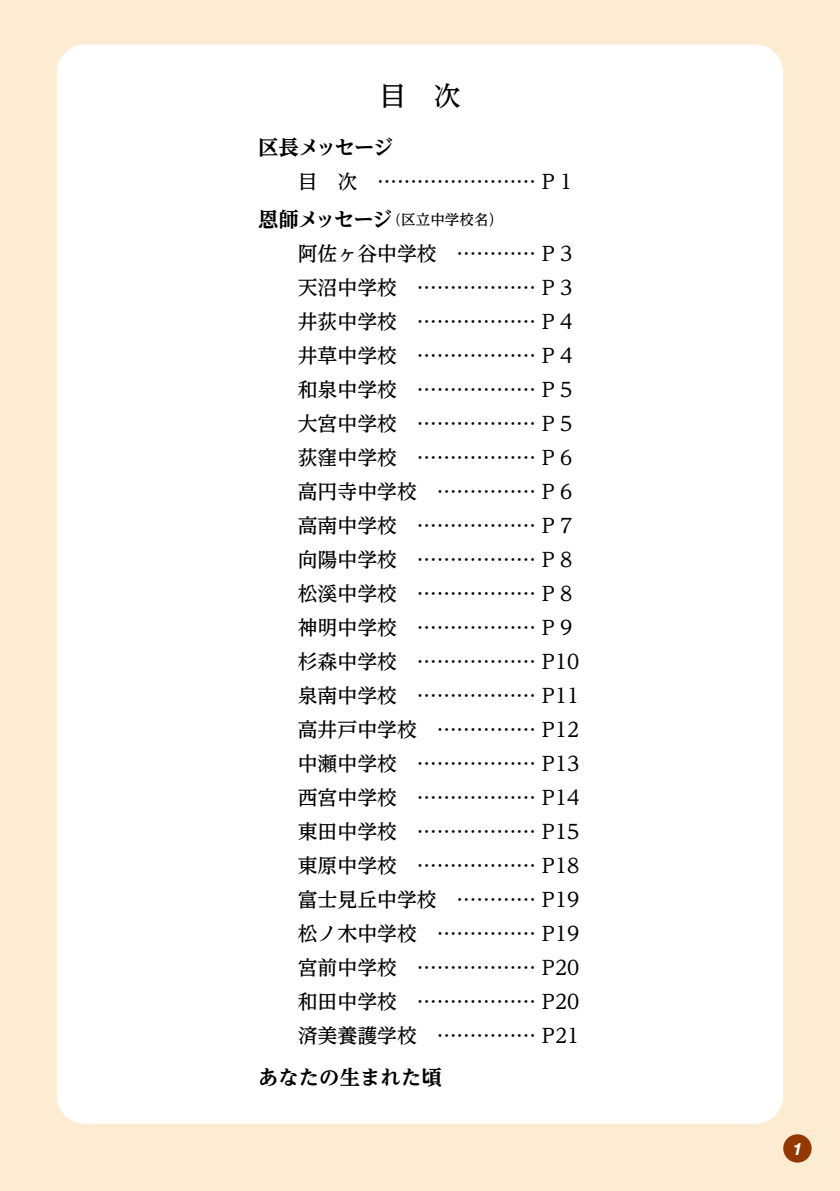
<style>
.page{position:relative;width:840px;height:1191px;background:#fff}
.page>*{position:absolute;margin:0;border:0;box-sizing:border-box;transform-origin:0 0}
.t1{font:500 27.2px "Reim Ytwz Pro";color:#000}
.t2{font:700 expanded 20.4px "Reim Ytwz Pro";letter-spacing:-.06em;color:#000}
.t3{font:700 expanded 20.4px "Reim Ytwz Pro";letter-spacing:-.005em;color:#000}
.t4{font:500 19.8px/34px "Reim Ytwz Pro";color:#000}
.t5{font:italic 700 17px "Helvetica Neue";color:#fff}
.s1{font-weight:500;font-stretch:normal;font-size:13.6px}
.s2{font-weight:500;font-stretch:normal;font-size:14.6px}
</style>
<div class="page">
<div style="left:0;top:0;width:839px;height:1191px;background:#feecd2"></div>
<div style="left:57px;top:44px;width:725px;height:1079px;background:#fff"></div>
<div style="left:782px;top:1134px;width:29px;height:28px;background:#943800;border-radius:50%"></div>
<h1 class="t1" style="left:379px;top:73px;width:83px">目　次</h1>
<p class="t2" style="left:258px;top:131px;width:137px">区長メッセージ</p>
<p class="t4" style="left:297px;top:164px;width:276px">目　次 …………………… P 1</p>
<p class="t2" style="left:258px;top:203px;width:246px">恩師メッセージ<span class="s1">（</span><span class="s2">区立中学校名）</span></p>
<p class="t4" style="left:297px;top:236px;width:283px">阿佐ヶ谷中学校 ………… P 3天沼中学校 ……………… P 3井荻中学校 ……………… P 4井草中学校 ……………… P 4和泉中学校 ……………… P 5大宮中学校 ……………… P 5荻窪中学校 ……………… P 6高円寺中学校 …………… P 6高南中学校 ……………… P 7向陽中学校 ……………… P 8松溪中学校 ……………… P 8神明中学校 ……………… P 9杉森中学校 ……………… P10泉南中学校 ……………… P11高井戸中学校 …………… P12中瀬中学校 ……………… P13西宮中学校 ……………… P14東田中学校 ……………… P15東原中学校 ……………… P18富士見丘中学校 ………… P19松ノ木中学校 …………… P19宮前中学校 ……………… P20和田中学校 ……………… P20済美養護学校 …………… P21</p>
<p class="t3" style="left:258px;top:1060px;width:185px">あなたの生まれた頃</p>
<p class="t5" style="left:792px;top:1135px;width:11px">1</p>
</div>
